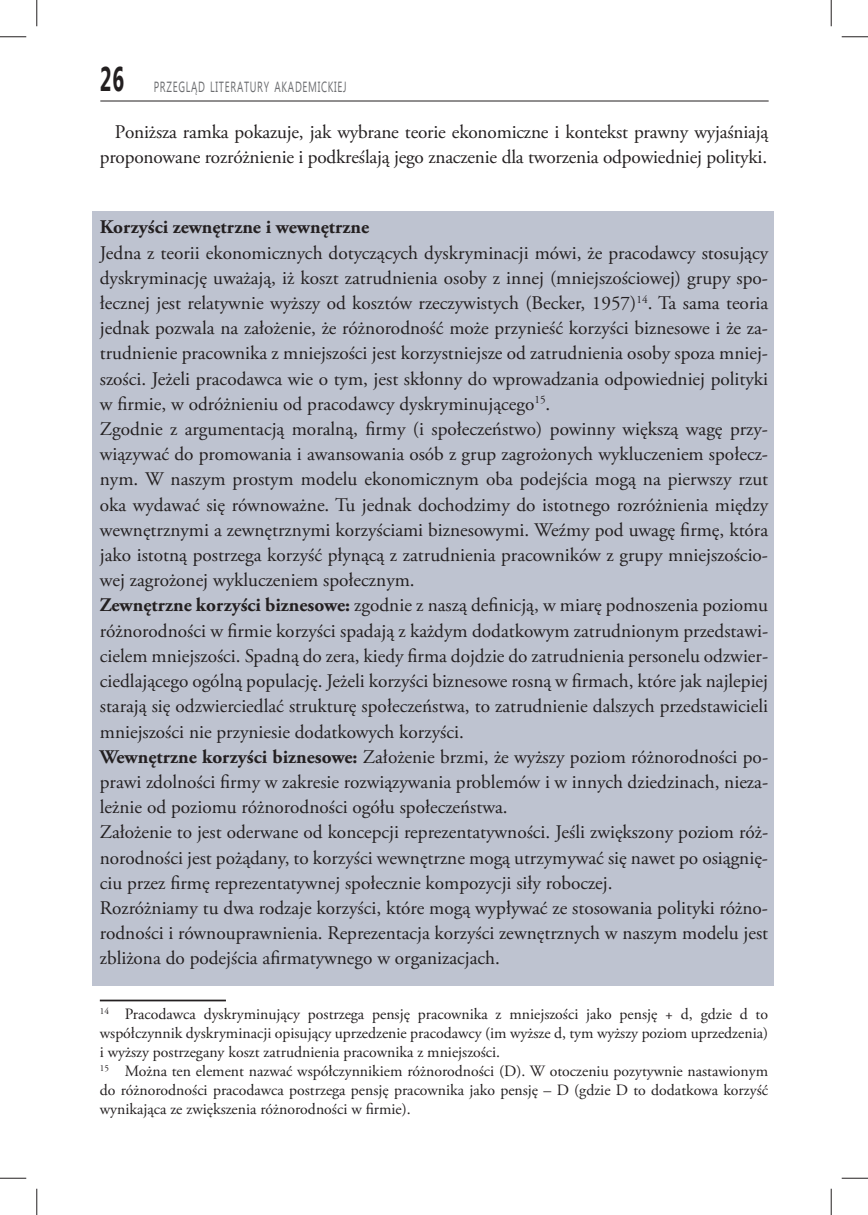
<style>
.page{position:relative;width:868px;height:1215px;background:#fff}
.page>*{position:absolute;margin:0;border:0;box-sizing:border-box;transform-origin:0 0}
.t1{font:700 34.12px "Ebrima";color:#231f20;scale:.6 1}
.t2{font:19.25px/25.2px "Adobe Garamond Pro";color:#231f20;text-align:right}
.t3{font:700 19.25px "Adobe Garamond Pro";color:#231f20}
.t4{font:15.75px/18.9px "Adobe Garamond Pro";color:#231f20}
.t5{font:14.7px "Ebrima";letter-spacing:.07em;color:#6c6d70;scale:.67 1}
.s1{font-weight:700}
</style>
<div class="page">
<hr style="left:100px;top:101px;width:668px;height:1px;background:#231f20">
<div style="left:93px;top:211px;width:680px;height:774px;background:#bec3d0"></div>
<hr style="left:100px;top:999px;width:126px;height:2px;background:#231f20">
<svg style="left:0;top:36px;width:26px;height:1px"></svg>
<svg style="left:841px;top:36px;width:26px;height:1px"></svg>
<svg style="left:0;top:1177px;width:26px;height:1px"></svg>
<svg style="left:841px;top:1177px;width:26px;height:1px"></svg>
<svg style="left:36px;top:0;width:1px;height:26px"></svg>
<svg style="left:36px;top:1188px;width:1px;height:26px"></svg>
<svg style="left:830px;top:0;width:1px;height:26px"></svg>
<svg style="left:830px;top:1188px;width:1px;height:26px"></svg>
<h1 class="t1" style="left:100px;top:57px;width:42px">26</h1>
<p class="t5" style="left:154px;top:76px;width:289px">PRZEGLĄD LITERATURY AKADEMICKIEJ</p>
<p class="t2" style="left:100px;top:121px;width:669px">Poniższa ramka pokazuje, jak wybrane teorie ekonomiczne i kontekst prawny wyjaśniają proponowane rozróżnienie i podkreślają jego znaczenie dla tworzenia odpowiedniej polityki.</p>
<p class="t3" style="left:100px;top:219px;width:271px">Korzyści zewnętrzne i wewnętrzne</p>
<p class="t2" style="left:100px;top:241px;width:669px;text-align:left">Jedna z teorii ekonomicznych dotyczących dyskryminacji mówi, że pracodawcy stosujący dyskryminację uważają, iż koszt zatrudnienia osoby z innej (mniejszościowej) grupy spo&shy;łecznej jest relatywnie wyższy od kosztów rzeczywistych (Becker, 1957)<sup>14</sup>. Ta sama teoria jednak pozwala na założenie, że różnorodność może przynieść korzyści biznesowe i że za&shy;trudnienie pracownika z mniejszości jest korzystniejsze od zatrudnienia osoby spoza mniej&shy;szości. Jeżeli pracodawca wie o tym, jest skłonny do wprowadzania odpowiedniej polityki w firmie, w odróżnieniu od pracodawcy dyskryminującego<sup>15</sup>.<br>Zgodnie z argumentacją moralną, firmy (i społeczeństwo) powinny większą wagę przy&shy;wiązywać do promowania i awansowania osób z grup zagrożonych wykluczeniem społecz&shy;nym. W naszym prostym modelu ekonomicznym oba podejścia mogą na pierwszy rzut oka wydawać się równoważne. Tu jednak dochodzimy do istotnego rozróżnienia między wewnętrznymi a zewnętrznymi korzyściami biznesowymi. Weźmy pod uwagę firmę, która jako istotną postrzega korzyść płynącą z zatrudnienia pracowników z grupy mniejszościo&shy;wej zagrożonej wykluczeniem społecznym.<br><span class="s1">Zewnętrzne korzyści biznesowe:</span> zgodnie z naszą definicją, w miarę podnoszenia poziomu różnorodności w firmie korzyści spadają z każdym dodatkowym zatrudnionym przedstawi&shy;cielem mniejszości. Spadną do zera, kiedy firma dojdzie do zatrudnienia personelu odzwier&shy;ciedlającego ogólną populację. Jeżeli korzyści biznesowe rosną w firmach, które jak najlepiej starają się odzwierciedlać strukturę społeczeństwa, to zatrudnienie dalszych przedstawicieli mniejszości nie przyniesie dodatkowych korzyści.<br><span class="s1">Wewnętrzne korzyści biznesowe:</span> Założenie brzmi, że wyższy poziom różnorodności po&shy;prawi zdolności firmy w zakresie rozwiązywania problemów i w innych dziedzinach, nieza&shy;leżnie od poziomu różnorodności ogółu społeczeństwa.<br>Założenie to jest oderwane od koncepcji reprezentatywności. Jeśli zwiększony poziom róż&shy;norodności jest pożądany, to korzyści wewnętrzne mogą utrzymywać się nawet po osiągnię&shy;ciu przez firmę reprezentatywnej społecznie kompozycji siły roboczej.<br>Rozróżniamy tu dwa rodzaje korzyści, które mogą wypływać ze stosowania polityki różno&shy;rodności i równouprawnienia. Reprezentacja korzyści zewnętrznych w naszym modelu jest zbliżona do podejścia afirmatywnego w organizacjach.</p>
<p class="t4" style="left:100px;top:1006px;width:669px"><sup>14</sup> Pracodawca dyskryminujący postrzega pensję pracownika z mniejszości jako pensję + d, gdzie d to współczynnik dyskryminacji opisujący uprzedzenie pracodawcy (im wyższe d, tym wyższy poziom uprzedzenia) i wyższy postrzegany koszt zatrudnienia pracownika z mniejszości.<br><sup>15</sup> Można ten element nazwać współczynnikiem różnorodności (D). W otoczeniu pozytywnie nastawionym do różnorodności pracodawca postrzega pensję pracownika jako pensję – D (gdzie D to dodatkowa korzyść wynikająca ze zwiększenia różnorodności w firmie).</p>
</div>
